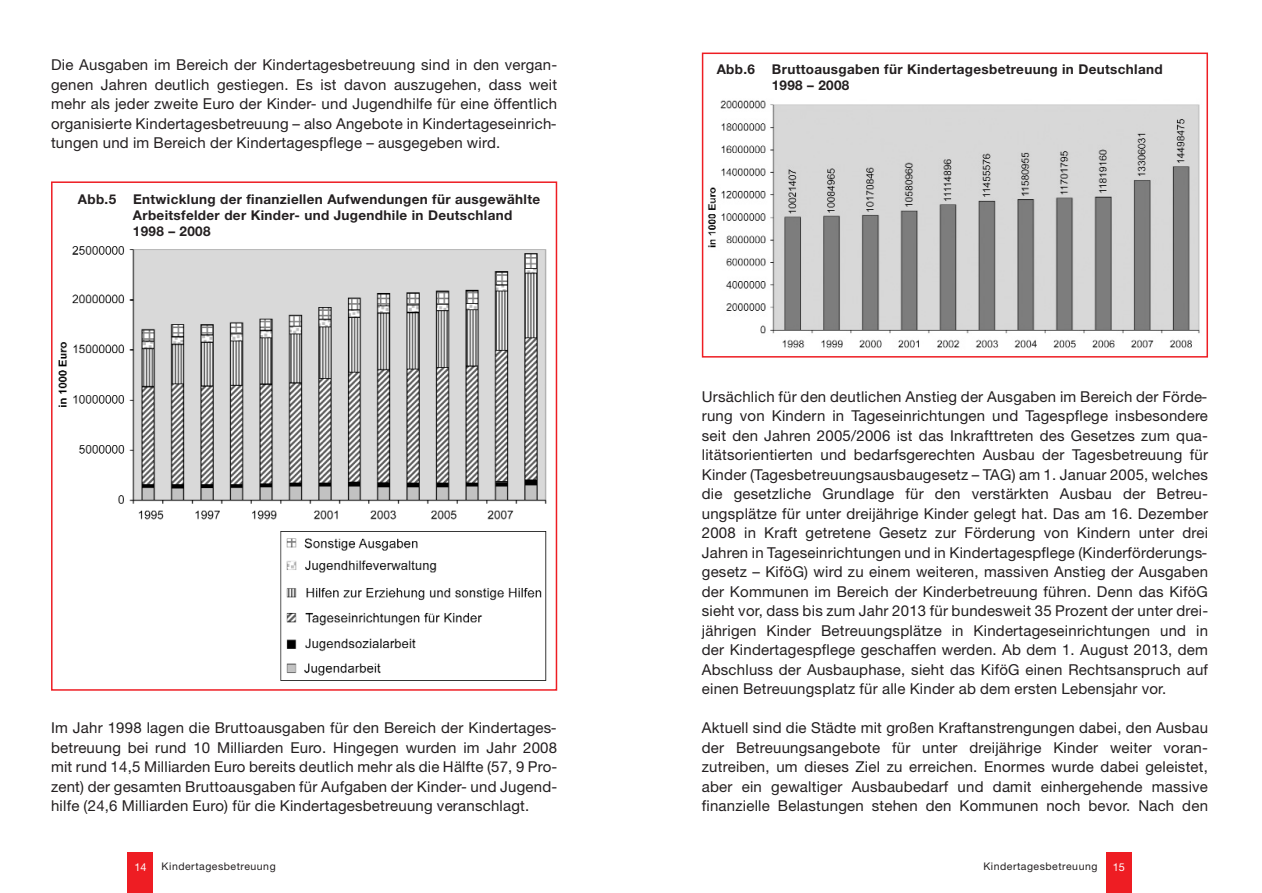
<style>
.page{position:relative;width:1262px;height:893px;background:#fff}
.page>*{position:absolute;margin:0;border:0;box-sizing:border-box;transform-origin:0 0}
.t1{font:15px/19.5px "Helvetica Neue";letter-spacing:.015em;color:#231f20;text-align:justify}
.t2{font:700 13.5px/15.8px "Helvetica Neue";letter-spacing:.025em;color:#231f20}
.t3{font:10.8px "Helvetica Neue";color:#fff}
.t4{font:10.5px "Helvetica Neue";letter-spacing:.05em;color:#231f20}
</style>
<div class="page">
<div style="left:1106px;top:852px;width:25px;height:40px;background:#ee1d23"></div>
<div style="left:128px;top:852px;width:25px;height:40px;background:#ee1d23"></div>
<img style="left:58px;top:246px;width:489px;height:435px">
<div style="left:51px;top:181px;width:506px;height:509px;border:2px solid #ee1d23"></div>
<img style="left:707px;top:100px;width:493px;height:248px">
<div style="left:702px;top:53px;width:506px;height:304px;border:2px solid #ee1d23"></div>
<p class="t1" style="left:51px;top:56px;width:507px">Die Ausgaben im Bereich der Kindertagesbetreuung sind in den vergan&shy;genen Jahren deutlich gestiegen. Es ist davon auszugehen, dass weit mehr als jeder zweite Euro der Kinder- und Jugendhilfe für eine öffentlich organisierte Kindertagesbetreuung – also Angebote in Kindertageseinrich&shy;tungen und im Bereich der Kindertagespflege – ausgegeben wird.</p>
<p class="t2" style="left:133px;top:192px;width:409px;text-indent:-55px">Abb.5 Entwicklung der finanziellen Aufwendungen für ausgewählte<br>Arbeitsfelder der Kinder- und Jugendhile in Deutschland<br>1998 – 2008</p>
<p class="t1" style="left:51px;top:719px;width:508px">Im Jahr 1998 lagen die Bruttoausgaben für den Bereich der Kindertages&shy;betreuung bei rund 10 Milliarden Euro. Hingegen wurden im Jahr 2008 mit rund 14,5 Milliarden Euro bereits deutlich mehr als die Hälfte (57, 9 Pro&shy;zent) der gesamten Bruttoausgaben für Aufgaben der Kinder- und Jugend&shy;hilfe (24,6 Milliarden Euro) für die Kindertagesbetreuung veranschlagt.</p>
<p class="t2" style="left:771px;top:63px;width:392px;text-indent:-55px">Abb.6 Bruttoausgaben für Kindertagesbetreuung in Deutschland<br>1998 – 2008</p>
<p class="t1" style="left:702px;top:388px;width:508px">Ursächlich für den deutlichen Anstieg der Ausgaben im Bereich der Förde&shy;rung von Kindern in Tageseinrichtungen und Tagespflege insbesondere seit den Jahren 2005/2006 ist das Inkrafttreten des Gesetzes zum qua&shy;litätsorientierten und bedarfsgerechten Ausbau der Tagesbetreuung für Kinder (Tagesbetreuungsausbaugesetz – TAG) am 1. Januar 2005, welches die gesetzliche Grundlage für den verstärkten Ausbau der Betreu&shy;ungsplätze für unter dreijährige Kinder gelegt hat. Das am 16. Dezember 2008 in Kraft getretene Gesetz zur Förderung von Kindern unter drei Jahren in Tageseinrichtungen und in Kindertagespflege (Kinderförderungs&shy;gesetz – KiföG) wird zu einem weiteren, massiven Anstieg der Ausgaben der Kommunen im Bereich der Kinderbetreuung führen. Denn das KiföG sieht vor, dass bis zum Jahr 2013 für bundesweit 35 Prozent der unter drei&shy;jährigen Kinder Betreuungsplätze in Kindertageseinrichtungen und in der Kindertagespflege geschaffen werden. Ab dem 1. August 2013, dem Abschluss der Ausbauphase, sieht das KiföG einen Rechtsanspruch auf einen Betreuungsplatz für alle Kinder ab dem ersten Lebensjahr vor.</p>
<p class="t1" style="left:702px;top:719px;width:507px">Aktuell sind die Städte mit großen Kraftanstrengungen dabei, den Ausbau der Betreuungsangebote für unter dreijährige Kinder weiter voran&shy;zutreiben, um dieses Ziel zu erreichen. Enormes wurde dabei geleistet, aber ein gewaltiger Ausbaubedarf und damit einhergehende massive finanzielle Belastungen stehen den Kommunen noch bevor. Nach den</p>
<p class="t3" style="left:134px;top:863px;width:14px">14</p>
<p class="t4" style="left:162px;top:862px;width:116px">Kindertagesbetreuung</p>
<p class="t4" style="left:983px;top:862px;width:116px">Kindertagesbetreuung</p>
<p class="t3" style="left:1112px;top:863px;width:14px">15</p>
</div>
